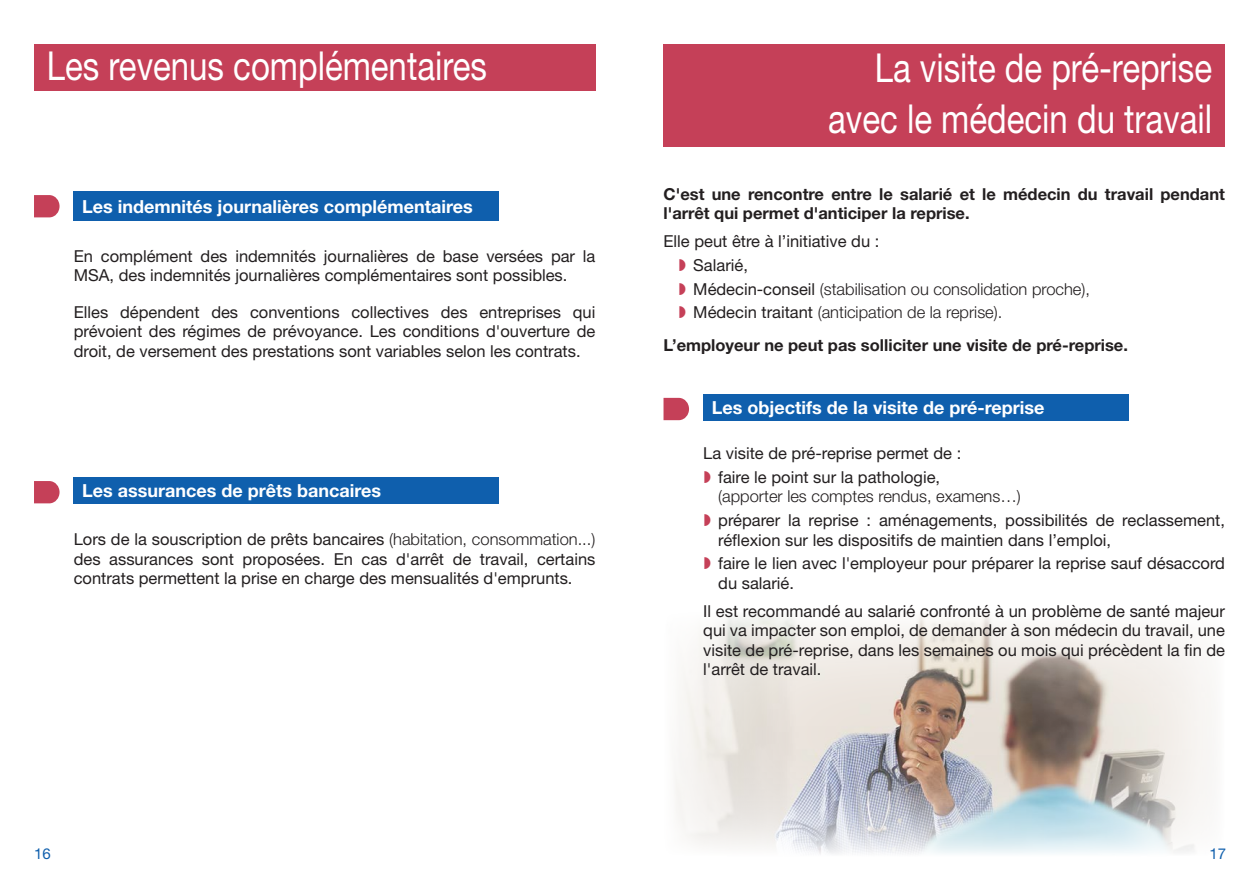
<style>
.page{position:relative;width:1259px;height:893px;background:#fff}
.page>*{position:absolute;margin:0;border:0;box-sizing:border-box;transform-origin:0 0}
.t1{font:39.9px/51px "Helvetica Neue LT Std";color:#fff;text-align:right;scale:.83 1}
.t2{font:700 18px "Helvetica Neue LT Std";color:#fff}
.t3{font:16.5px/19.5px "Helvetica Neue LT Std";color:#231f20}
.t4{font:300 16.5px/19.5px "Helvetica Neue LT Std";color:#231f20}
.t5{font:700 16.5px/19.5px "Helvetica Neue LT Std";color:#231f20}
.t6{font:15px "Helvetica Neue LT Std";color:#0f5fad}
.s1{font-weight:300}
.s2{font-weight:400}
</style>
<div class="page">
<div style="left:34px;top:44px;width:561px;height:47px;background:#c54058"></div>
<svg style="left:34px;top:195px;width:26px;height:22px"></svg>
<svg style="left:34px;top:481px;width:26px;height:22px"></svg>
<div style="left:74px;top:191px;width:425px;height:30px;background:#0f5fad"></div>
<div style="left:74px;top:477px;width:425px;height:26px;background:#0f5fad"></div>
<img style="left:675px;top:615px;width:537px;height:239px">
<div style="left:663px;top:44px;width:562px;height:102px;background:#c54058"></div>
<svg style="left:663px;top:398px;width:26px;height:22px"></svg>
<div style="left:703px;top:394px;width:425px;height:26px;background:#0f5fad"></div>
<p class="t1" style="left:47px;top:39px;width:532px">Les revenus complémentaires</p>
<p class="t2" style="left:82px;top:195px;width:392px">Les indemnités journalières complémentaires</p>
<p class="t3" style="left:74px;top:246px;width:523px">En complément des indemnités journalières de base versées par la<br>MSA, des indemnités journalières complémentaires sont possibles.</p>
<p class="t3" style="left:74px;top:302px;width:523px;text-align:justify">Elles dépendent des conventions collectives des entreprises qui prévoient des régimes de prévoyance. Les conditions d'ouverture de droit, de versement des prestations sont variables selon les contrats.</p>
<p class="t2" style="left:82px;top:479px;width:300px">Les assurances de prêts bancaires</p>
<p class="t3" style="left:74px;top:530px;width:523px;text-align:justify">Lors de la souscription de prêts bancaires <span class="s1">(habitation, consommation...) </span>des assurances sont proposées. En cas d'arrêt de travail, certains contrats permettent la prise en charge des mensualités d'emprunts.</p>
<p class="t1" style="left:828px;top:41px;width:464px">La visite de pré-reprise avec le médecin du travail</p>
<p class="t5" style="left:663px;top:184px;width:563px">C'est une rencontre entre le salarié et le médecin du travail pendant l'arrêt qui permet d'anticiper la reprise.</p>
<p class="t3" style="left:663px;top:231px;width:217px">Elle peut être à l’initiative du :</p>
<p class="t3" style="left:693px;top:255px;width:56px">Salarié,</p>
<p class="t4" style="left:693px;top:279px;width:398px"><span class="s2">Médecin-conseil</span> (stabilisation ou consolidation proche),</p>
<p class="t4" style="left:693px;top:302px;width:311px"><span class="s2">Médecin traitant</span> (anticipation de la reprise).</p>
<p class="t5" style="left:663px;top:335px;width:466px">L’employeur ne peut pas solliciter une visite de pré-reprise.</p>
<p class="t2" style="left:712px;top:396px;width:334px">Les objectifs de la visite de pré-reprise</p>
<p class="t3" style="left:703px;top:443px;width:259px">La visite de pré-reprise permet de :</p>
<p class="t4" style="left:718px;top:467px;width:304px"><span class="s2">faire le point sur la pathologie,<br></span>(apporter les comptes rendus, examens…)</p>
<p class="t3" style="left:718px;top:510px;width:508px">préparer la reprise : aménagements, possibilités de reclassement, réflexion sur les dispositifs de maintien dans l’emploi,</p>
<p class="t3" style="left:718px;top:553px;width:508px">faire le lien avec l'employeur pour préparer la reprise sauf désaccord du salarié.</p>
<p class="t3" style="left:703px;top:601px;width:523px;text-align:justify">Il est recommandé au salarié confronté à un problème de santé majeur qui va impacter son emploi, de demander à son médecin du travail, une visite de pré-reprise, dans les semaines ou mois qui précèdent la fin de l'arrêt de travail.</p>
<p class="t6" style="left:34px;top:845px;width:18px">16</p>
<p class="t6" style="left:1209px;top:845px;width:18px">17</p>
</div>
